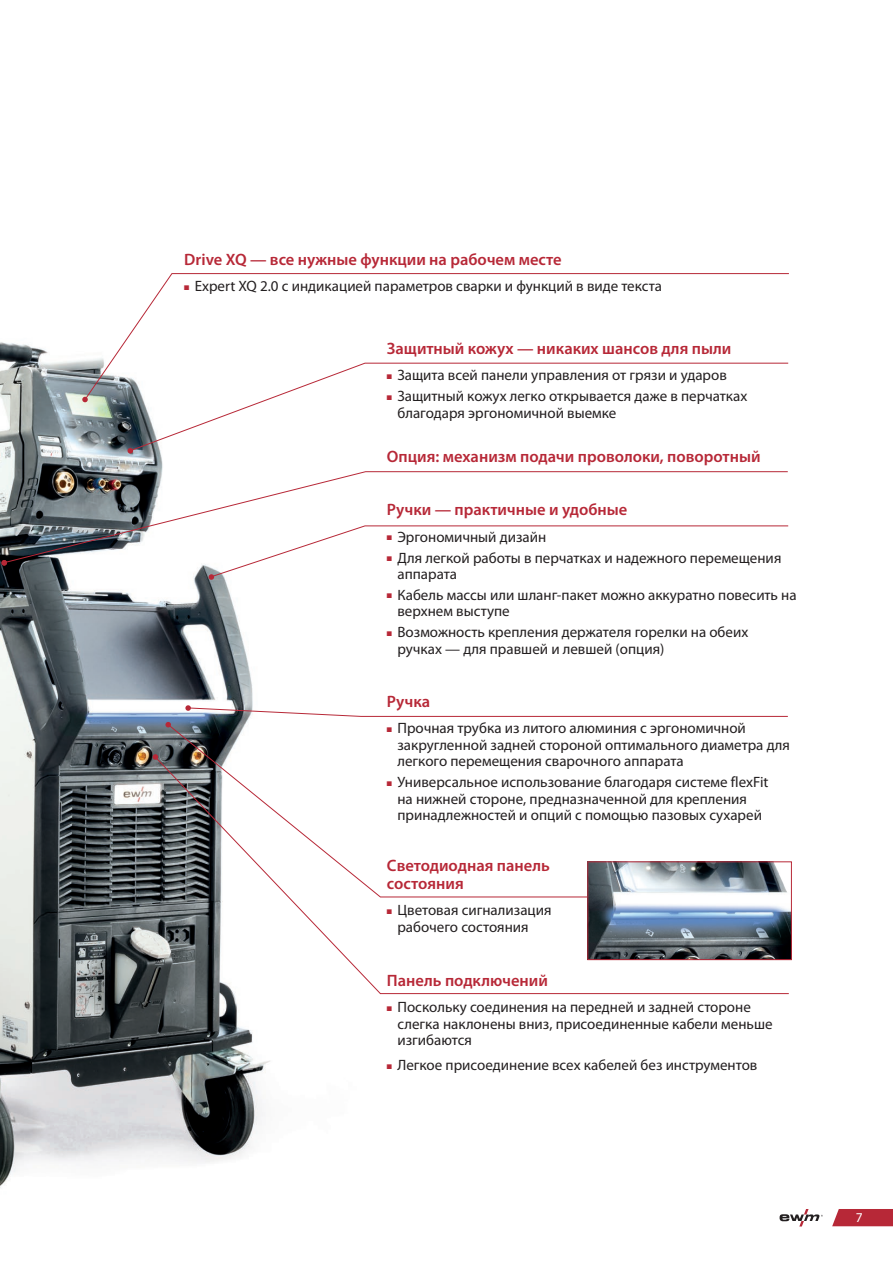
<style>
.page{position:relative;width:893px;height:1263px;background:#fff}
.page>*{position:absolute;margin:0;border:0;box-sizing:border-box;transform-origin:0 0}
.t1{font:600 16.5px/18px "Myriad Pro";color:#b72837}
.t2{font:15px/16.5px "Myriad Pro";color:#231f20}
.t3{font:13.5px "Myriad Pro";color:#fff}
.s1{color:#b72837}
</style>
<div class="page">
<img style="left:0;top:342px;width:270px;height:846px">
<svg style="left:85px;top:273px;width:704px;height:127px"></svg>
<svg style="left:4px;top:471px;width:784px;height:92px"></svg>
<svg style="left:154px;top:756px;width:635px;height:238px"></svg>
<svg style="left:131px;top:363px;width:658px;height:88px"></svg>
<svg style="left:1px;top:560px;width:6px;height:6px"></svg>
<svg style="left:128px;top:448px;width:5px;height:5px"></svg>
<svg style="left:82px;top:397px;width:6px;height:5px"></svg>
<svg style="left:209px;top:525px;width:580px;height:55px"></svg>
<svg style="left:185px;top:705px;width:603px;height:12px"></svg>
<svg style="left:153px;top:754px;width:5px;height:6px"></svg>
<svg style="left:167px;top:724px;width:622px;height:173px"></svg>
<svg style="left:165px;top:722px;width:6px;height:5px"></svg>
<img style="left:589px;top:863px;width:201px;height:95px">
<div style="left:587px;top:861px;width:205px;height:99px;border:1px solid #b72837"></div>
<svg style="left:780px;top:1209px;width:43px;height:17px"></svg>
<svg style="left:832px;top:1209px;width:61px;height:17px"></svg>
<p class="t1" style="left:184px;top:250px;width:379px">Drive XQ — все нужные функции на рабочем месте</p>
<p class="t2" style="left:184px;top:277px;width:479px"><span class="s1">■</span> Expert XQ 2.0 с индикацией параметров сварки и функций в виде текста</p>
<p class="t1" style="left:387px;top:339px;width:346px">Защитный кожух — никаких шансов для пыли</p>
<p class="t2" style="left:387px;top:367px;width:341px"><span class="s1">■</span> Защита всей панели управления от грязи и ударов</p>
<p class="t2" style="left:397px;top:388px;width:351px;text-indent:-10px"><span class="s1">■</span> Защитный кожух легко открывается даже в перчатках благодаря эргономичной выемке</p>
<p class="t1" style="left:387px;top:447px;width:375px">Опция: механизм подачи проволоки, поворотный</p>
<p class="t1" style="left:387px;top:500px;width:242px">Ручки — практичные и удобные</p>
<p class="t2" style="left:387px;top:528px;width:161px"><span class="s1">■</span> Эргономичный дизайн</p>
<p class="t2" style="left:397px;top:549px;width:385px;text-indent:-10px"><span class="s1">■</span> Для легкой работы в перчатках и надежного перемещения аппарата</p>
<p class="t2" style="left:397px;top:586px;width:401px;text-indent:-10px"><span class="s1">■</span> Кабель массы или шланг-пакет можно аккуратно повесить на верхнем выступе</p>
<p class="t2" style="left:397px;top:624px;width:352px;text-indent:-10px"><span class="s1">■</span> Возможность крепления держателя горелки на обеих ручках — для правшей и левшей (опция)</p>
<p class="t1" style="left:387px;top:692px;width:45px">Ручка</p>
<p class="t2" style="left:397px;top:720px;width:394px;text-indent:-10px"><span class="s1">■</span> Прочная трубка из литого алюминия с эргономичной закругленной задней стороной оптимального диаметра для легкого перемещения сварочного аппарата</p>
<p class="t2" style="left:397px;top:773px;width:373px;text-indent:-10px"><span class="s1">■</span> Универсальное использование благодаря системе flexFit на нижней стороне, предназначенной для крепления принадлежностей и опций с помощью пазовых сухарей</p>
<p class="t1" style="left:387px;top:856px;width:164px">Светодиодная панель состояния</p>
<p class="t2" style="left:397px;top:902px;width:156px;text-indent:-10px"><span class="s1">■</span> Цветовая сигнализация рабочего состояния</p>
<p class="t1" style="left:387px;top:971px;width:163px">Панель подключений</p>
<p class="t2" style="left:397px;top:999px;width:377px;text-indent:-10px"><span class="s1">■</span> Поскольку соединения на передней и задней стороне слегка наклонены вниз, присоединенные кабели меньше изгибаются</p>
<p class="t2" style="left:387px;top:1057px;width:372px"><span class="s1">■</span> Легкое присоединение всех кабелей без инструментов</p>
<p class="t3" style="left:856px;top:1208px;width:8px">7</p>
</div>
